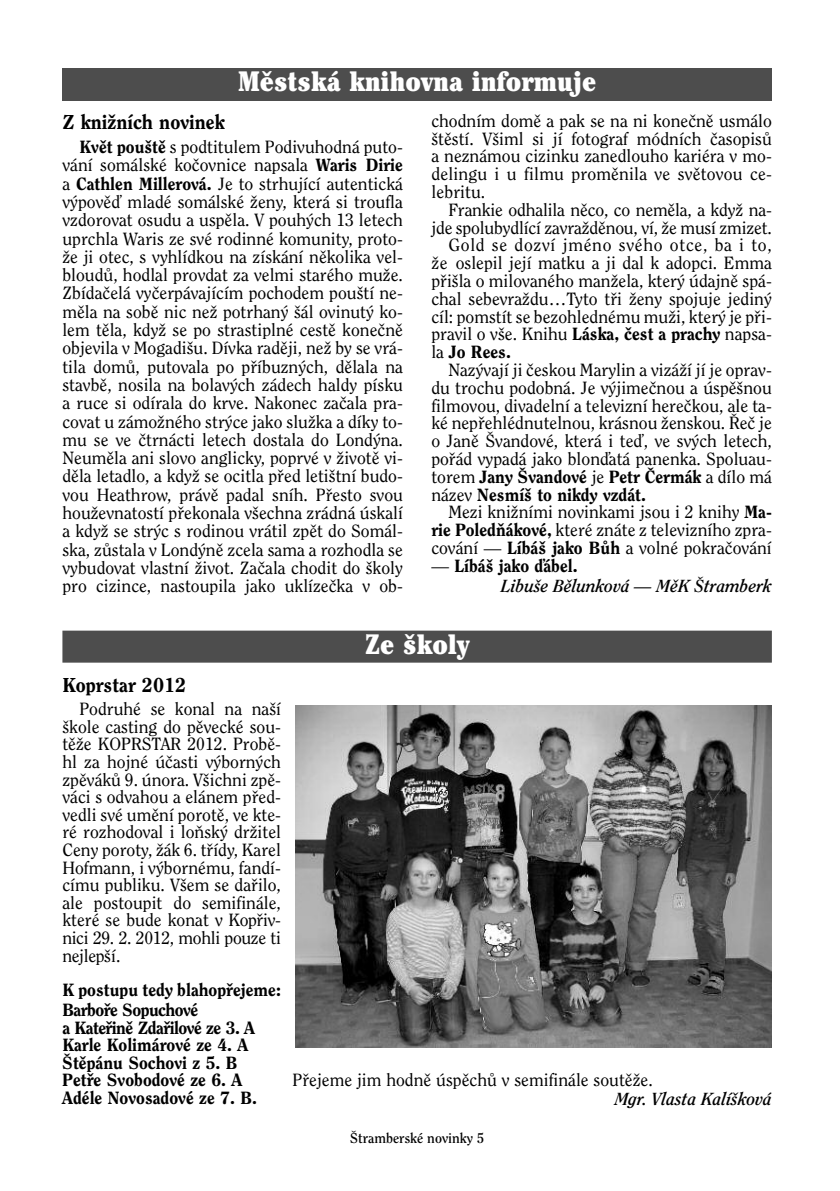
<style>
.page{position:relative;width:840px;height:1191px;background:#fff}
.page>*{position:absolute;margin:0;border:0;box-sizing:border-box;transform-origin:0 0}
.t1{font:900 condensed 28px "Cheltenham CE";color:#fff}
.t2{font:800 20px "Clearface CE";color:#000}
.t3{font:17.6px/18.2px "Clearface CE";color:#000;text-align:justify}
.t4{font:800 17.6px/17.6px "Clearface CE";color:#000}
.t5{font:17.6px "Clearface CE";letter-spacing:.04em;color:#000}
.t6{font:italic 700 17.4px "Clearface CE";color:#000}
.t7{font:700 14px "Clearface CE";color:#000}
.s1{font-weight:800}
.s2{font-weight:400}
</style>
<div class="page">
<div style="left:62px;top:630px;width:709px;height:32px;background:#4d4d4d"></div>
<div style="left:62px;top:68px;width:709px;height:32px;background:#4d4d4d"></div>
<img style="left:295px;top:705px;width:476px;height:343px">
<h1 class="t1" style="left:238px;top:72px;width:359px">Městská knihovna informuje</h1>
<p class="t3" style="left:431px;top:113px;width:342px">chodním domû a pak se na ni koneãnû usmálo ‰tûstí. V‰iml si jí fotograf módních ãasopisÛ a neznámou cizinku zanedlouho kariéra v mo&shy;delingu i u filmu promûnila ve svûtovou ce&shy;lebritu.</p>
<p class="t3" style="left:448px;top:202px;width:325px">Frankie odhalila nûco, co nemûla, a kdyÏ na-</p>
<p class="t3" style="left:431px;top:220px;width:342px">jde spolubydlící zavraÏdûnou, ví, Ïe musí zmizet.</p>
<p class="t5" style="left:448px;top:239px;width:325px">Gold se dozví jméno svého otce, ba i to,</p>
<p class="t3" style="left:431px;top:255px;width:342px">Ïe oslepil její matku a ji dal k adopci. Emma</p>
<p class="t3" style="left:431px;top:273px;width:342px">pfii‰la o milovaného manÏela, kter˘ údajnû spá-</p>
<p class="t3" style="left:431px;top:291px;width:342px">chal sebevraÏdu…Tyto tfii Ïeny spojuje jedin˘</p>
<p class="t3" style="left:431px;top:309px;width:342px">cíl: pomstít se bezohlednému muÏi, kter˘ je pfii-</p>
<p class="t3" style="left:431px;top:327px;width:342px">pravil o v‰e. Knihu <span class="s1">Láska, ãest a prachy</span> napsa-</p>
<p class="t4" style="left:431px;top:345px;width:81px"><span class="s2">la</span> Jo Rees.</p>
<p class="t3" style="left:448px;top:362px;width:325px">Naz˘vají ji ãeskou Marylin a vizáÏí jí je oprav-</p>
<p class="t3" style="left:431px;top:380px;width:342px">du trochu podobná. Je v˘jimeãnou a úspû‰nou</p>
<p class="t3" style="left:431px;top:398px;width:342px">filmovou, divadelní a televizní hereãkou, ale ta-</p>
<p class="t3" style="left:431px;top:415px;width:342px">ké nepfiehlédnutelnou, krásnou Ïenskou. ¤eã je</p>
<p class="t3" style="left:431px;top:433px;width:342px">o Janû ·vandové, která i teì, ve sv˘ch letech,</p>
<p class="t3" style="left:431px;top:451px;width:342px">pofiád vypadá jako blonìatá panenka. Spoluau-</p>
<p class="t4" style="left:431px;top:469px;width:342px"><span class="s2">torem</span> Jany ·vandové <span class="s2">je</span> Petr âermák <span class="s2">a dílo má</span></p>
<p class="t4" style="left:431px;top:487px;width:216px"><span class="s2">název</span> Nesmí‰ to nikdy vzdát.</p>
<p class="t3" style="left:448px;top:504px;width:325px">Mezi kniÏními novinkami jsou i 2 knihy <span class="s1">Ma-</span></p>
<p class="t3" style="left:431px;top:522px;width:342px"><span class="s1">rie PoledÀákové,</span> které znáte z televizního zpra-</p>
<p class="t3" style="left:431px;top:540px;width:342px">cování — <span class="s1">Líbá‰ jako BÛh</span> a volné pokraãování</p>
<p class="t4" style="left:431px;top:558px;width:148px"><span class="s2">—</span> Líbá‰ jako ìábel.</p>
<p class="t6" style="left:501px;top:580px;width:272px">Libu‰e Bûlunková — MûK ·tramberk</p>
<p class="t2" style="left:62px;top:115px;width:164px">Z kniÏních novinek</p>
<p class="t3" style="left:62px;top:139px;width:342px;text-indent:17px"><span class="s1">Kvût pou‰tû</span> s podtitulem Podivuhodná puto&shy;vání somálské koãovnice napsala <span class="s1">Waris Dirie </span>a <span class="s1">Cathlen Millerová.</span> Je to strhující autentická v˘povûì mladé somálské Ïeny, která si troufla vzdorovat osudu a uspûla. V pouh˘ch 13 letech uprchla Waris ze své rodinné komunity, proto-Ïe ji otec, s vyhlídkou na získání nûkolika vel&shy;bloudÛ, hodlal provdat za velmi starého muÏe.<br>Zbídaãelá vyãerpávajícím pochodem pou‰tí ne&shy;mûla na sobû nic neÏ potrhan˘ ‰ál ovinut˘ ko&shy;lem tûla, kdyÏ se po strastiplné cestû koneãnû objevila v Mogadi‰u. Dívka radûji, neÏ by se vrá&shy;tila domÛ, putovala po pfiíbuzn˘ch, dûlala na stavbû, nosila na bolav˘ch zádech haldy písku a ruce si odírala do krve. Nakonec zaãala pra&shy;covat u zámoÏného str˘ce jako sluÏka a díky to&shy;mu se ve ãtrnácti letech dostala do Lond˘na.<br>Neumûla ani slovo anglicky, poprvé v Ïivotû vi&shy;dûla letadlo, a kdyÏ se ocitla pfied leti‰tní budo&shy;vou Heathrow, právû padal sníh. Pfiesto svou houÏevnatostí pfiekonala v‰echna zrádná úskalí a kdyÏ se str˘c s rodinou vrátil zpût do Somál&shy;ska, zÛstala v Lond˘nû zcela sama a rozhodla se vybudovat vlastní Ïivot. Zaãala chodit do ‰koly pro cizince, nastoupila jako uklízeãka v ob-</p>
<p class="t2" style="left:62px;top:678px;width:125px">Koprstar 2012</p>
<p class="t3" style="left:62px;top:701px;width:220px;line-height:17.6px;text-indent:17px">Podruhé se konal na na‰í ‰kole casting do pûvecké sou&shy;tûÏe KOPRSTAR 2012. Probû&shy;hl za hojné úãasti v˘born˘ch zpûvákÛ 9. února. V‰ichni zpû&shy;váci s odvahou a elánem pfied&shy;vedli své umûní porotû, ve kte&shy;ré rozhodoval i loÀsk˘ drÏitel Ceny poroty, Ïák 6. tfiídy, Karel Hofmann, i v˘bornému, fandí&shy;címu publiku. V‰em se dafiilo, ale postoupit do semifinále, které se bude konat v Kopfiiv&shy;nici 29. 2. 2012, mohli pouze ti nejlep‰í.</p>
<p class="t4" style="left:62px;top:980px;width:220px;line-height:20.4px">K postupu tedy blahopfiejeme:<br>Barbofie Sopuchové</p>
<p class="t4" style="left:62px;top:1020px;width:196px">a Katefiinû Zdafiilové ze 3. A<br>Karle Kolimárové ze 4. A ·tûpánu Sochovi z 5. B<br>Petfie Svobodové ze 6. A<br>Adéle Novosadové ze 7. B.</p>
<h1 class="t1" style="left:364px;top:634px;width:107px">Ze školy</h1>
<p class="t3" style="left:292px;top:1072px;width:361px">Pfiejeme jim hodnû úspûchÛ v semifinále soutûÏe.</p>
<p class="t6" style="left:614px;top:1092px;width:158px">Mgr. Vlasta Kalí‰ková</p>
<p class="t7" style="left:350px;top:1133px;width:135px">·tramberské novinky 5</p>
</div>
